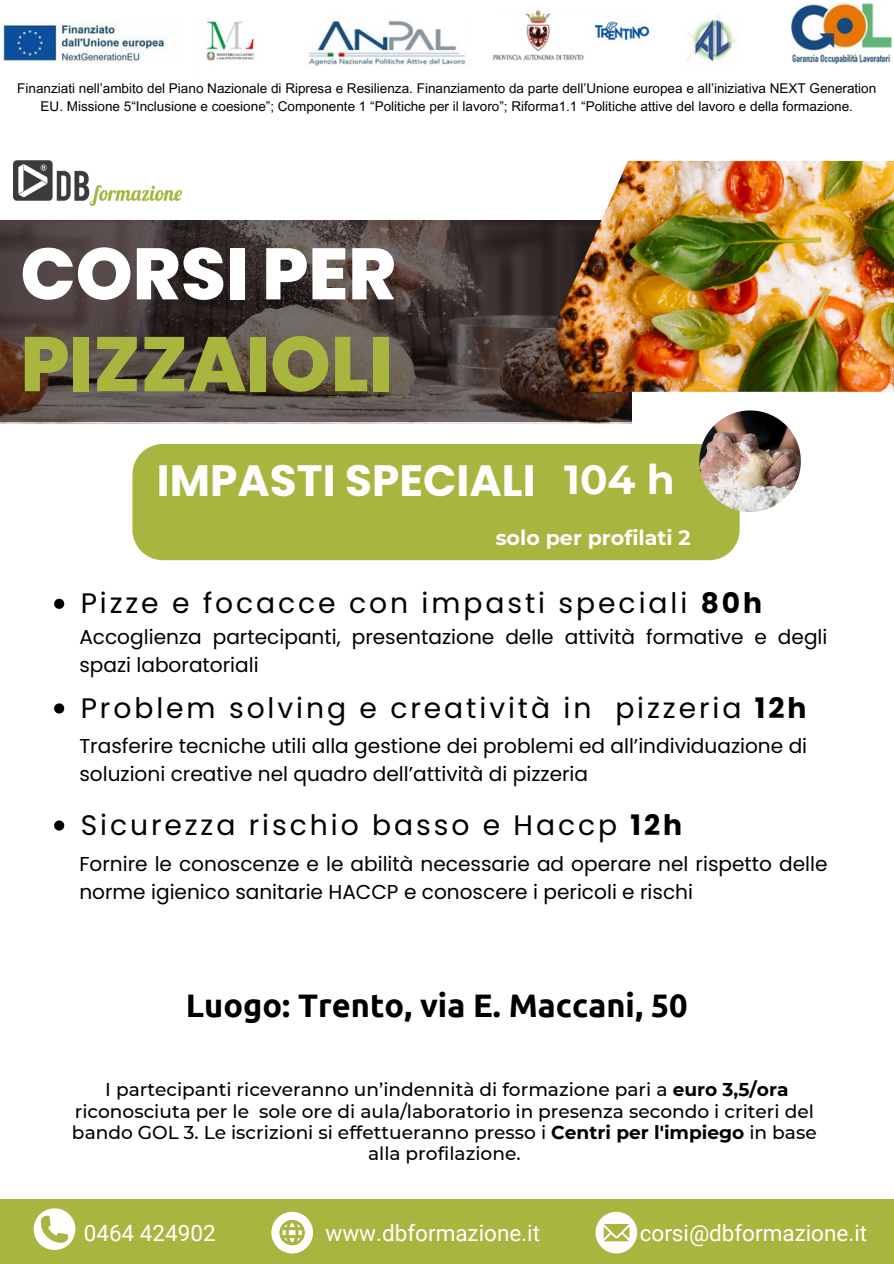
<style>
.page{position:relative;width:894px;height:1264px;background:#fff}
.page>*{position:absolute;margin:0;border:0;box-sizing:border-box;transform-origin:0 0}
.t1{font:800 77.1px "Poppins";color:#a8b53f}
.t2{font:800 72.6px "Poppins";color:#fff}
.t3{font:700 43.8px "Poppins";color:#fffefe}
.t4{font:700 40.5px "Montserrat";color:#fff}
.t5{font:700 32.55px "Ubuntu";color:#000}
.t6{font:28.2px "Poppins";letter-spacing:.105em;color:#000}
.t7{font:22.5px "Roboto";color:#fff}
.t8{font:22.5px "Roboto";color:#fffefe}
.t9{font:700 20.7px "Montserrat";color:#fffefe}
.t10{font:20.1px/28.2px "Poppins";color:#000}
.t11{font:500 18.6px/21.3px "Montserrat";color:#000;text-align:center}
.t12{font:13.5px/18px "Arial MT Pro";color:#000;text-align:center}
.s1{font-weight:700}
</style>
<div class="page">
<svg style="left:0;top:221px;width:631px;height:201px;background:#4d423e"></svg>
<img style="left:524px;top:161px;width:369px;height:231px">
<img style="left:13px;top:161px;width:169px;height:45px">
<svg style="left:54px;top:598px;width:10px;height:11px"></svg>
<svg style="left:54px;top:703px;width:10px;height:10px"></svg>
<svg style="left:54px;top:820px;width:10px;height:10px"></svg>
<div style="left:132px;top:444px;width:607px;height:116px;background:#a8b53f;border-radius:30px"></div>
<img style="left:699px;top:410px;width:101px;height:102px;border-radius:50%">
<img style="left:3px;top:3px;width:888px;height:63px">
<div style="left:0;top:1198px;width:893px;height:65px;background:#a8b53f"></div>
<svg style="left:271px;top:1211px;width:42px;height:42px"></svg>
<svg style="left:34px;top:1208px;width:41px;height:42px"></svg>
<svg style="left:595px;top:1211px;width:42px;height:42px"></svg>
<p class="t12" style="left:17px;top:81px;width:860px">Finanziati nell’ambito del Piano Nazionale di Ripresa e Resilienza. Finanziamento da parte dell’Unione europea e all’iniziativa NEXT Generation<br>EU. Missione 5“Inclusione e coesione”; Componente 1 “Politiche per il lavoro”; Riforma1.1 “Politiche attive del lavoro e della formazione.</p>
<p class="t2" style="left:20px;top:223px;width:377px">CORSI PER</p>
<p class="t1" style="left:20px;top:310px;width:373px">PIZZAIOLI</p>
<p class="t3" style="left:157px;top:449px;width:380px">IMPASTI SPECIALI</p>
<p class="t4" style="left:564px;top:455px;width:112px">104 h</p>
<p class="t9" style="left:495px;top:525px;width:196px">solo per profilati 2</p>
<p class="t6" style="left:81px;top:583px;width:682px">Pizze e focacce con impasti speciali <span class="s1">80h</span></p>
<p class="t10" style="left:79px;top:623px;width:749px">Accoglienza partecipanti, presentazione delle attività formative e degli spazi laboratoriali</p>
<p class="t6" style="left:81px;top:688px;width:727px">Problem solving e creatività in pizzeria <span class="s1">12h</span></p>
<p class="t10" style="left:79px;top:732px;width:729px">Trasferire tecniche utili alla gestione dei problemi ed all’individuazione di soluzioni creative nel quadro dell’attività di pizzeria</p>
<p class="t6" style="left:81px;top:805px;width:602px">Sicurezza rischio basso e Haccp <span class="s1">12h</span></p>
<p class="t10" style="left:79px;top:850px;width:749px">Fornire le conoscenze e le abilità necessarie ad operare nel rispetto delle norme igienico sanitarie HACCP e conoscere i pericoli e rischi</p>
<p class="t5" style="left:186px;top:986px;width:503px">Luogo: Trento, via E. Maccani, 50</p>
<p class="t11" style="left:72px;top:1078px;width:746px">I partecipanti riceveranno un’indennità di formazione pari a <span class="s1">euro 3,5/ora </span>riconosciuta per le sole ore di aula/laboratorio in presenza secondo i criteri del bando GOL 3. Le iscrizioni si effettueranno presso i <span class="s1">Centri per l'impiego</span> in base alla profilazione.</p>
<p class="t7" style="left:84px;top:1219px;width:133px">0464 424902</p>
<p class="t8" style="left:325px;top:1219px;width:216px">www.dbformazione.it</p>
<p class="t7" style="left:639px;top:1219px;width:229px">corsi@dbformazione.it</p>
</div>
